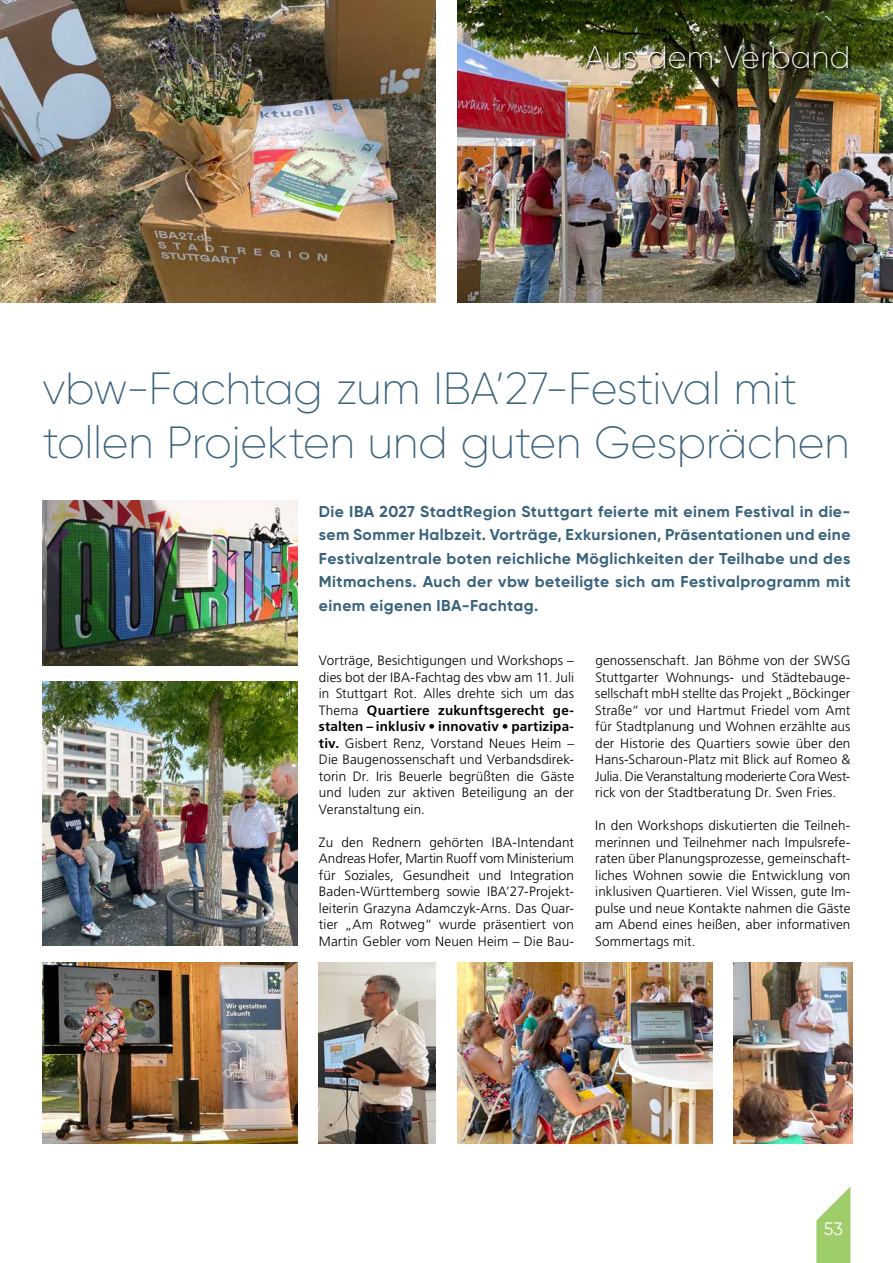
<style>
.page{position:relative;width:893px;height:1263px;background:#fff}
.page>*{position:absolute;margin:0;border:0;box-sizing:border-box;transform-origin:0 0}
.t1{font:200 45px/54px "Gilroy";letter-spacing:-.01em;color:#39627c}
.t2{font:200 31.5px "Gilroy";letter-spacing:.005em;color:#fff}
.t3{font:18px "Gilroy";color:#fff}
.t4{font:700 15.75px/23.5px "Gilroy";letter-spacing:.025em;color:#39627c;text-align:justify}
.t5{font:300 13.5px/16.5px "Frutiger";letter-spacing:.01em;color:#000;text-align:justify}
.s1{font-weight:700}
</style>
<div class="page">
<img style="left:457px;top:0;width:436px;height:302px">
<img style="left:585px;top:46px;width:267px;height:26px">
<img style="left:42px;top:962px;width:256px;height:182px">
<img style="left:43px;top:682px;width:255px;height:263px">
<img style="left:319px;top:962px;width:117px;height:182px">
<img style="left:0;top:0;width:436px;height:302px">
<img style="left:457px;top:962px;width:255px;height:182px">
<img style="left:733px;top:962px;width:119px;height:182px">
<img style="left:43px;top:500px;width:255px;height:165px">
<svg style="left:816px;top:1187px;width:34px;height:76px"></svg>
<h2 class="t2" style="left:585px;top:37px;width:267px">Aus dem Verband</h2>
<h1 class="t1" style="left:43px;top:361px;width:809px">vbw-Fachtag zum IBA’27-Festival mit tollen Projekten und guten Gesprächen</h1>
<p class="t4" style="left:319px;top:499px;width:533px">Die IBA 2027 StadtRegion Stuttgart feierte mit einem Festival in die&shy;sem Sommer Halbzeit. Vorträge, Exkursionen, Präsentationen und eine Festivalzentrale boten reichliche Möglichkeiten der Teilhabe und des Mitmachens. Auch der vbw beteiligte sich am Festivalprogramm mit einem eigenen IBA-Fachtag.</p>
<p class="t5" style="left:319px;top:652px;width:257px">Vorträge, Besichtigungen und Workshops – dies bot der IBA-Fachtag des vbw am 11. Juli in Stuttgart Rot. Alles drehte sich um das Thema <span class="s1">Quartiere zukunftsgerecht ge&shy;stalten – inklusiv • innovativ • partizipa&shy;tiv.</span> Gisbert Renz, Vorstand Neues Heim – Die Baugenossenschaft und Verbandsdirek&shy;torin Dr. Iris Beuerle begrüßten die Gäste und luden zur aktiven Beteiligung an der Veranstaltung ein.</p>
<p class="t5" style="left:319px;top:834px;width:257px">Zu den Rednern gehörten IBA-Intendant Andreas Hofer, Martin Ruoff vom Ministerium für Soziales, Gesundheit und Integration Baden-Württemberg sowie IBA’27-Projekt&shy;leiterin Grazyna Adamczyk-Arns. Das Quar&shy;tier „Am Rotweg“ wurde präsentiert von Martin Gebler vom Neuen Heim – Die Bau-</p>
<p class="t5" style="left:595px;top:652px;width:257px">genossenschaft. Jan Böhme von der SWSG Stuttgarter Wohnungs- und Städtebauge&shy;sellschaft mbH stellte das Projekt „Böckinger Straße“ vor und Hartmut Friedel vom Amt für Stadtplanung und Wohnen erzählte aus der Historie des Quartiers sowie über den Hans-Scharoun-Platz mit Blick auf Romeo &amp; Julia. Die Veranstaltung moderierte Cora West&shy;rick von der Stadtberatung Dr. Sven Fries.</p>
<p class="t5" style="left:595px;top:817px;width:257px">In den Workshops diskutierten die Teilneh&shy;merinnen und Teilnehmer nach Impulsrefe&shy;raten über Planungsprozesse, gemeinschaft&shy;liches Wohnen sowie die Entwicklung von inklusiven Quartieren. Viel Wissen, gute Im&shy;pulse und neue Kontakte nahmen die Gäste am Abend eines heißen, aber informativen Sommertags mit.</p>
<h3 class="t3" style="left:824px;top:1217px;width:21px">53</h3>
</div>
